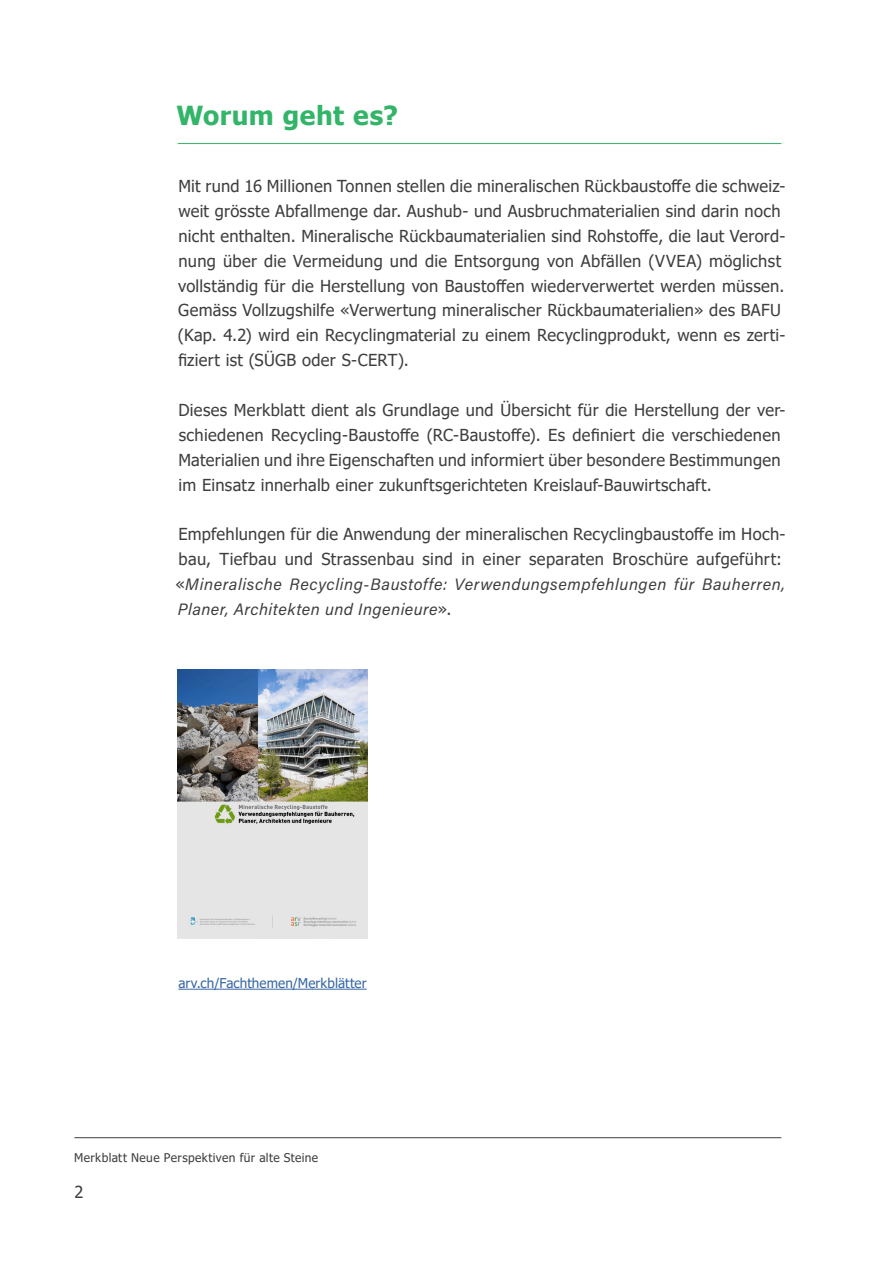
<style>
.page{position:relative;width:893px;height:1263px;background:#fff}
.page>*{position:absolute;margin:0;border:0;box-sizing:border-box;transform-origin:0 0}
.Überschrift_1_im_Lauftext{font:700 26.25px "Tahoma";letter-spacing:.015em;color:#33b569}
.Fliesstext{font:16.5px/24.9px "Tahoma";letter-spacing:.015em;color:#3e3e3f}
.Fliesstext-2{font:13.5px "Tahoma";letter-spacing:.005em;color:#3667a4}
.t1{font:12px "Tahoma";letter-spacing:.03em;color:#3e3e3f}
.s1{font-family:"Acumin Variable Concept"}
</style>
<div class="page">
<hr style="left:74px;top:1137px;width:707px;height:1px;background:#3e3e3f">
<hr style="left:178px;top:143px;width:603px;height:1px;background:#33b569">
<hr style="left:178px;top:989px;width:189px;height:1px;background:#3667a4">
<img style="left:178px;top:670px;width:190px;height:268px">
<p class="Überschrift_1_im_Lauftext" style="left:177px;top:97px;width:223px">Worum geht es?</p>
<p class="Fliesstext" style="left:178px;top:174px;width:609px">Mit rund 16 Millionen Tonnen stellen die mineralischen Rückbaustoffe die schweiz&shy;weit grösste Abfallmenge dar. Aushub- und Ausbruchmaterialien sind darin noch nicht enthalten. Mineralische Rückbaumaterialien sind Rohstoffe, die laut Verord&shy;nung über die Vermeidung und die Entsorgung von Abfällen (VVEA) möglichst vollständig für die Herstellung von Baustoffen wiederverwertet werden müssen.<br>Gemäss Vollzugshilfe «Verwertung mineralischer Rückbaumaterialien» des BAFU (Kap. 4.2) wird ein Recyclingmaterial zu einem Recyclingprodukt, wenn es zerti&shy;fiziert ist (SÜGB oder S-CERT).</p>
<p class="Fliesstext" style="left:178px;top:398px;width:609px">Dieses Merkblatt dient als Grundlage und Übersicht für die Herstellung der ver&shy;schiedenen Recycling-Baustoffe (RC-Baustoffe). Es definiert die verschiedenen Materialien und ihre Eigenschaften und informiert über besondere Bestimmungen im Einsatz innerhalb einer zukunftsgerichteten Kreislauf-Bauwirtschaft.</p>
<p class="Fliesstext" style="left:176px;top:523px;width:611px">Empfehlungen für die Anwendung der mineralischen Recyclingbaustoffe im Hoch&shy;bau, Tiefbau und Strassenbau sind in einer separaten Broschüre aufgeführt: «<span class="s1">Mineralische Recycling-Baustoffe: Verwendungsempfehlungen für Bauherren, Planer, Architekten und Ingenieure</span>».</p>
<p class="Fliesstext-2" style="left:178px;top:974px;width:190px">arv.ch/Fachthemen/Merkblätter</p>
<p class="t1" style="left:74px;top:1150px;width:245px">Merkblatt Neue Perspektiven für alte Steine</p>
<p class="Fliesstext" style="left:74px;top:1180px;width:11px">2</p>
</div>
